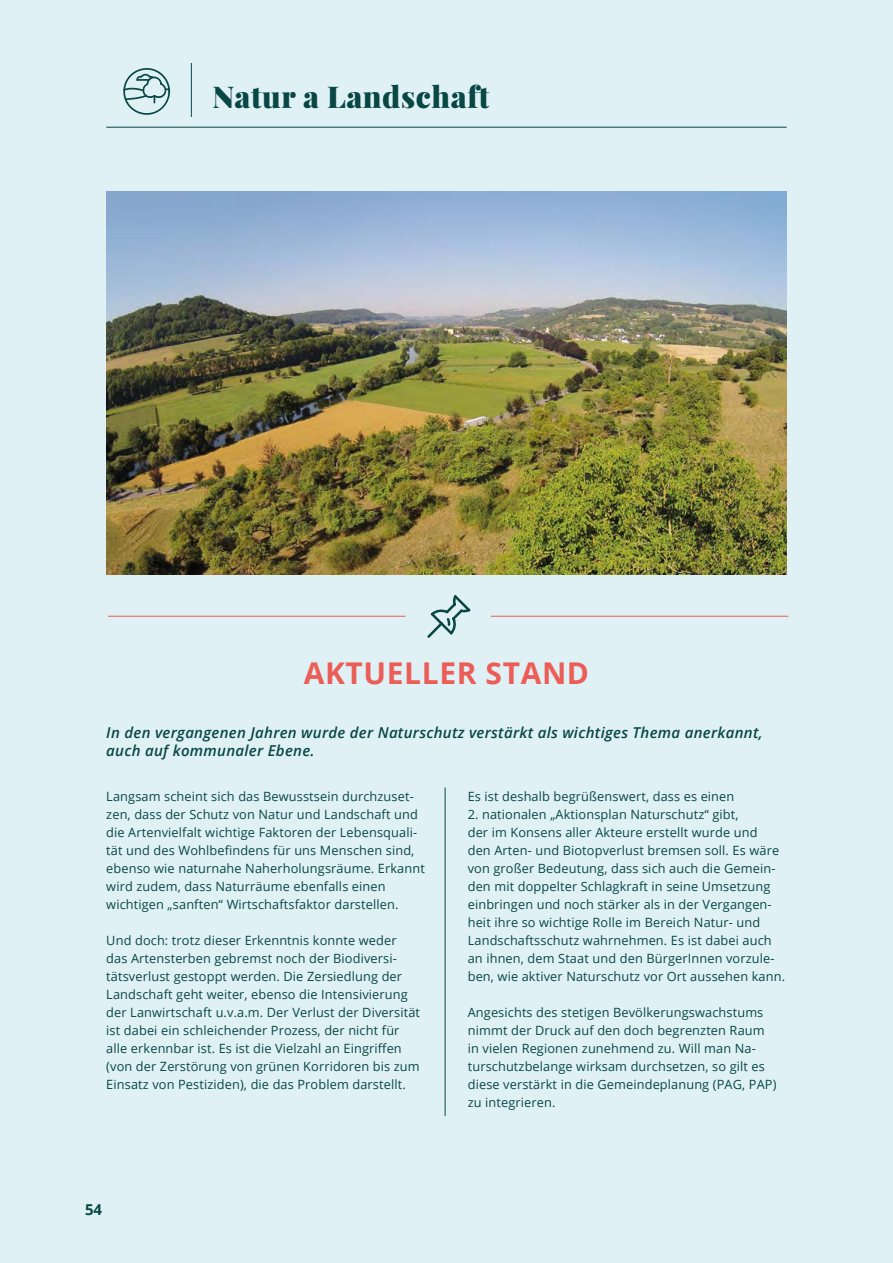
<style>
.page{position:relative;width:893px;height:1263px;background:#e0f1f6}
.page>*{position:absolute;margin:0;border:0;box-sizing:border-box;transform-origin:0 0}
.t1{font:900 30px "Playfair Display";letter-spacing:.02em;color:#084744}
.t2{font:700 30px "Open Sans";letter-spacing:.02em;color:#eb5e57}
.t3{font:italic 600 15px/18px "Open Sans";letter-spacing:.02em;color:#084744}
.t4{font:700 15px "Open Sans";color:#084744}
.t5{font:12.75px/18px "Open Sans";letter-spacing:.01em;color:#084744}
</style>
<div class="page">
<hr style="left:108px;top:616px;width:298px;height:1px;background:#eb5e57">
<hr style="left:491px;top:616px;width:297px;height:1px;background:#eb5e57">
<svg style="left:427px;top:595px;width:44px;height:43px"></svg>
<hr style="left:191px;top:63px;width:1px;height:54px;background:#084744">
<hr style="left:106px;top:127px;width:681px;height:1px;background:#084744">
<hr style="left:445px;top:788px;width:1px;height:328px;background:#084744">
<svg style="left:123px;top:68px;width:47px;height:47px"></svg>
<img style="left:106px;top:191px;width:681px;height:383px">
<h1 class="t1" style="left:213px;top:77px;width:278px">Natur a Landschaft</h1>
<h1 class="t2" style="left:304px;top:652px;width:80px">AKtUELLER</h1>
<h1 class="t2" style="left:486px;top:652px;width:59px">StAND</h1>
<p class="t3" style="left:106px;top:723px;width:658px">In den vergangenen Jahren wurde der Naturschutz verstärkt als wichtiges Thema anerkannt, auch auf kommunaler Ebene.</p>
<p class="t5" style="left:468px;top:787px;width:268px">Es ist deshalb begrüßenswert, dass es einen</p>
<p class="t5" style="left:468px;top:805px;width:319px">2. nationalen „Aktionsplan Naturschutz“ gibt,<br>der im Konsens aller Akteure erstellt wurde und<br>den Arten- und Biotopverlust bremsen soll. Es wäre von großer Bedeutung, dass sich auch die Gemein&shy;den mit doppelter Schlagkraft in seine Umsetzung einbringen und noch stärker als in der Vergangen&shy;heit ihre so wichtige Rolle im Bereich Natur- und Landschaftsschutz wahrnehmen. Es ist dabei auch an ihnen, dem Staat und den BürgerInnen vorzule&shy;ben, wie aktiver Naturschutz vor Ort aussehen kann.</p>
<p class="t5" style="left:468px;top:1003px;width:310px">Angesichts des stetigen Bevölkerungswachstums nimmt der Druck auf den doch begrenzten Raum in vielen Regionen zunehmend zu. Will man Na&shy;turschutzbelange wirksam durchsetzen, so gilt es diese verstärkt in die Gemeindeplanung (PAG, PAP) zu integrieren.</p>
<p class="t5" style="left:106px;top:787px;width:320px">Langsam scheint sich das Bewusstsein durchzuset&shy;zen, dass der Schutz von Natur und Landschaft und die Artenvielfalt wichtige Faktoren der Lebensquali&shy;tät und des Wohlbefindens für uns Menschen sind, ebenso wie naturnahe Naherholungsräume. Erkannt wird zudem, dass Naturräume ebenfalls einen wichtigen „sanften“ Wirtschaftsfaktor darstellen.</p>
<p class="t5" style="left:106px;top:931px;width:315px">Und doch: trotz dieser Erkenntnis konnte weder das Artensterben gebremst noch der Biodiversi&shy;tätsverlust gestoppt werden. Die Zersiedlung der Landschaft geht weiter, ebenso die Intensivierung der Lanwirtschaft u.v.a.m. Der Verlust der Diversität ist dabei ein schleichender Prozess, der nicht für alle erkennbar ist. Es ist die Vielzahl an Eingriffen (von der Zerstörung von grünen Korridoren bis zum Einsatz von Pestiziden), die das Problem darstellt.</p>
<p class="t4" style="left:85px;top:1199px;width:19px">54</p>
</div>
